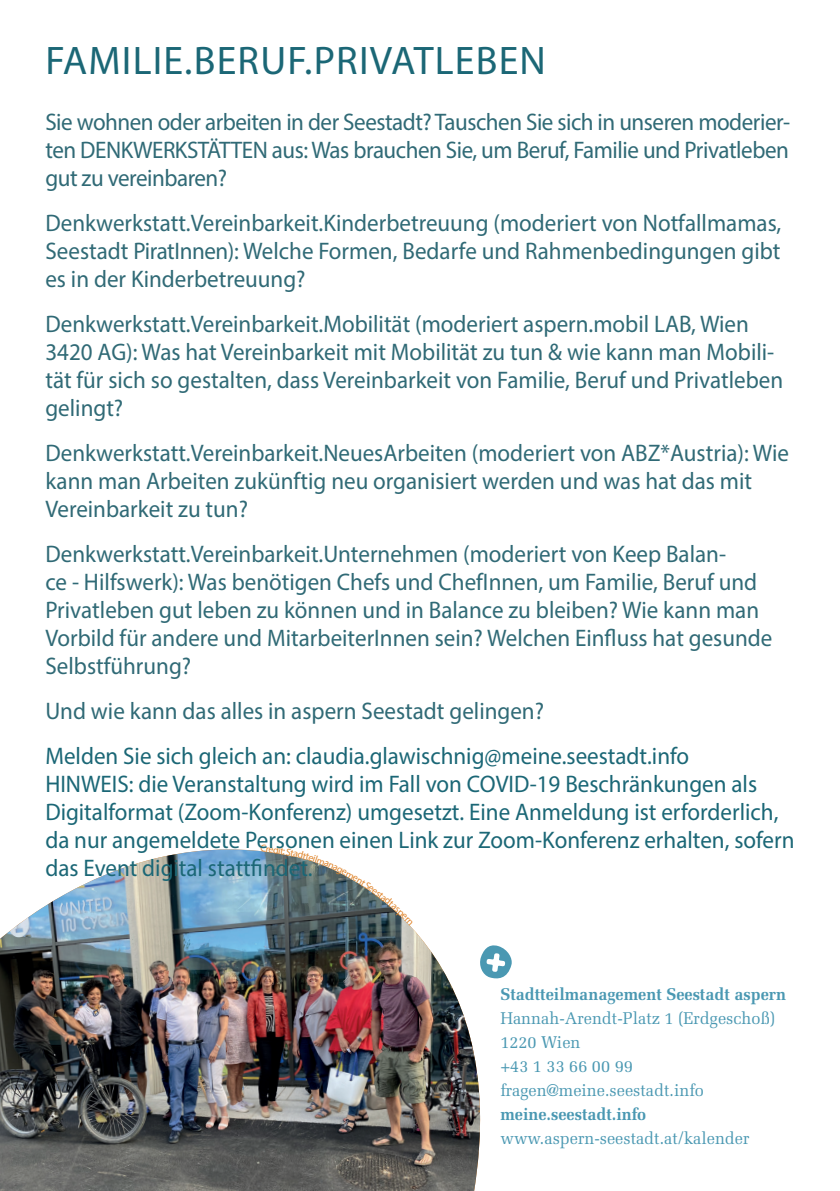
<style>
.page{position:relative;width:840px;height:1191px;background:#fff}
.page>*{position:absolute;margin:0;border:0;box-sizing:border-box;transform-origin:0 0}
.t1{font:40px "Myriad Pro";letter-spacing:.03em;color:#1b6776}
.t2{font:24px/28px "Myriad Pro";color:#306a76;scale:.96 1}
.t3{font:24px/28px "Myriad Pro";color:#1b6776;scale:.96 1}
.t4{font:17px/24px "Melior LT Std";color:#4a98b2;scale:.96 1}
.t5{font:700 17px "Melior LT Std";color:#4a98b2;scale:.96 1}
</style>
<div class="page">
<img style="left:0;top:849px;width:481px;height:342px">
<svg style="left:0;top:1159px;width:101px;height:32px;background:#6f6f6d"></svg>
<svg style="left:478px;top:942px;width:34px;height:37px"></svg>
<svg style="left:260px;top:849px;width:153px;height:76px"></svg>
<h1 class="t1" style="left:45px;top:36px;width:502px">FAMILIE.BERUF.PRIVATLEBEN</h1>
<p class="t2" style="left:45px;top:108px;width:776px;text-align:justify">Sie wohnen oder arbeiten in der Seestadt? Tauschen Sie sich in unseren moderier&shy;ten DENKWERKSTÄTTEN aus: Was brauchen Sie, um Beruf, Familie und Privatleben gut zu vereinbaren?</p>
<p class="t2" style="left:45px;top:209px;width:767px;text-align:justify">Denkwerkstatt.Vereinbarkeit.Kinderbetreuung (moderiert von Notfallmamas, Seestadt PiratInnen): Welche Formen, Bedarfe und Rahmenbedingungen gibt es in der Kinderbetreuung?</p>
<p class="t2" style="left:45px;top:310px;width:769px">Denkwerkstatt.Vereinbarkeit.Mobilität (moderiert aspern.mobil LAB, Wien 3420 AG): Was hat Vereinbarkeit mit Mobilität zu tun &amp; wie kann man Mobili&shy;tät für sich so gestalten, dass Vereinbarkeit von Familie, Beruf und Privatleben gelingt?</p>
<p class="t2" style="left:45px;top:439px;width:775px">Denkwerkstatt.Vereinbarkeit.NeuesArbeiten (moderiert von ABZ*Austria): Wie kann man Arbeiten zukünftig neu organisiert werden und was hat das mit<br>Vereinbarkeit zu tun?</p>
<p class="t2" style="left:45px;top:540px;width:758px">Denkwerkstatt.Vereinbarkeit.Unternehmen (moderiert von Keep Balan-<br>ce - Hilfswerk): Was benötigen Chefs und ChefInnen, um Familie, Beruf und Privatleben gut leben zu können und in Balance zu bleiben? Wie kann man Vorbild für andere und MitarbeiterInnen sein? Welchen Einfluss hat gesunde Selbstführung?</p>
<p class="t2" style="left:45px;top:697px;width:520px">Und wie kann das alles in aspern Seestadt gelingen?</p>
<p class="t3" style="left:45px;top:741px;width:781px">Melden Sie sich gleich an: claudia.glawischnig@meine.seestadt.info<br>HINWEIS: die Veranstaltung wird im Fall von COVID-19 Beschränkungen als Digitalformat (Zoom-Konferenz) umgesetzt. Eine Anmeldung ist erforderlich, da nur angemeldete Personen einen Link zur Zoom-Konferenz erhalten, sofern das Event digital stattfindet.</p>
<p class="t5" style="left:500px;top:984px;width:299px">Stadtteilmanagement Seestadt aspern</p>
<p class="t4" style="left:500px;top:1006px;width:287px">Hannah-Arendt-Platz 1 (Erdgeschoß)<br>1220 Wien<br>+43 1 33 66 00 99 fragen@meine.seestadt.info</p>
<p class="t5" style="left:500px;top:1104px;width:153px">meine.seestadt.info</p>
<p class="t4" style="left:500px;top:1126px;width:261px">www.aspern-seestadt.at/kalender</p>
</div>
